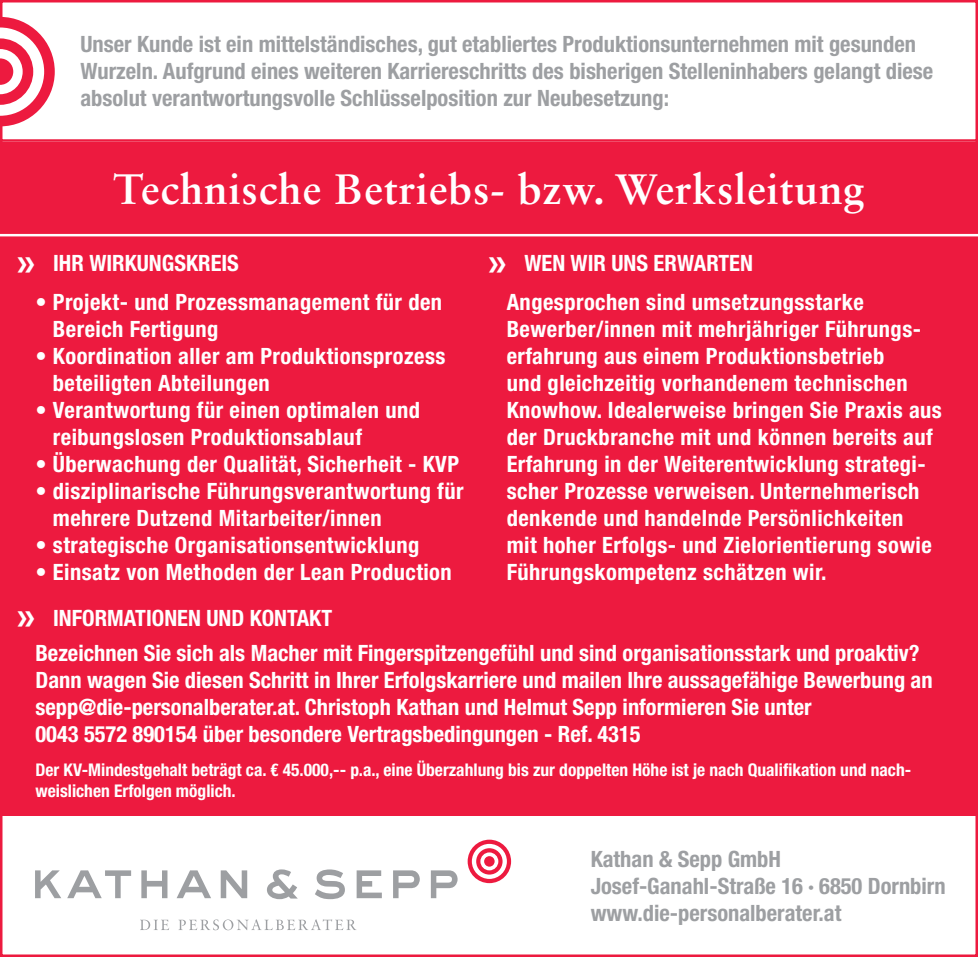
<style>
.page{position:relative;width:978px;height:957px;background:#fff}
.page>*{position:absolute;margin:0;border:0;box-sizing:border-box;transform-origin:0 0}
.t1{font:700 42.5px "Sabon LT Std";letter-spacing:.02em;color:#fff}
.t2{font:700 40px "Myriad Pro";color:#fff}
.t3{font:700 condensed 22.5px/27px "Helvetica Neue LT Std";letter-spacing:.02em;color:#fff}
.t4{font:700 condensed 22.5px/27px "Helvetica Neue LT Std";color:#fff}
.t5{font:700 condensed 22.5px/27px "Helvetica Neue LT Std";color:#9d9fa2}
.t6{font:700 condensed 17.5px/21px "Helvetica Neue LT Std";color:#fff}
.s1{font-family:"Myriad Pro";font-stretch:normal;font-size:40px}
</style>
<div class="page">
<div style="left:0;top:142px;width:978px;height:673px;background:#ed1a3f"></div>
<div style="left:0;top:0;width:978px;height:142px;border:2px solid #ed1a3f"></div>
<svg style="left:468px;top:839px;width:43px;height:44px"></svg>
<svg style="left:35px;top:870px;width:26px;height:28px"></svg>
<svg style="left:67px;top:870px;width:64px;height:28px"></svg>
<svg style="left:141px;top:870px;width:26px;height:28px"></svg>
<svg style="left:177px;top:870px;width:34px;height:28px"></svg>
<svg style="left:221px;top:870px;width:26px;height:28px"></svg>
<svg style="left:315px;top:869px;width:30px;height:30px"></svg>
<svg style="left:357px;top:870px;width:25px;height:28px"></svg>
<svg style="left:393px;top:870px;width:27px;height:28px"></svg>
<svg style="left:431px;top:870px;width:27px;height:28px"></svg>
<svg style="left:140px;top:919px;width:29px;height:11px"></svg>
<svg style="left:178px;top:919px;width:178px;height:11px"></svg>
<svg style="left:267px;top:869px;width:31px;height:30px"></svg>
<svg style="left:0;top:17px;width:55px;height:109px"></svg>
<hr style="left:0;top:234px;width:978px;height:2px;background:#fff">
<p class="t5" style="left:80px;top:30px;width:854px">Unser Kunde ist ein mittelständisches, gut etabliertes Produktionsunternehmen mit gesunden<br>Wurzeln. Aufgrund eines weiteren Karriereschritts des bisherigen Stelleninhabers gelangt diese absolut verantwortungsvolle Schlüsselposition zur Neubesetzung:</p>
<h1 class="t1" style="left:113px;top:163px;width:753px">Technische Betriebs- bzw. Werksleitung</h1>
<h2 class="t2" style="left:17px;top:235px;width:20px">»</h2>
<p class="t4" style="left:488px;top:249px;width:266px"><span class="s1">»</span> WEN WIR UNS ERWARTEN</p>
<p class="t4" style="left:53px;top:249px;width:187px">IHR WIRKUNGSKREIS</p>
<p class="t3" style="left:53px;top:288px;width:391px;text-indent:-18px">• Projekt- und Prozessmanagement für den<br>Bereich Fertigung</p>
<p class="t3" style="left:53px;top:342px;width:394px;text-indent:-18px">• Koordination aller am Produktionsprozess beteiligten Abteilungen</p>
<p class="t3" style="left:53px;top:396px;width:369px;text-indent:-18px">• Verantwortung für einen optimalen und reibungslosen Produktionsablauf</p>
<p class="t3" style="left:35px;top:450px;width:425px">• Überwachung der Qualität, Sicherheit - KVP</p>
<p class="t3" style="left:53px;top:477px;width:412px;text-indent:-18px">• disziplinarische Führungsverantwortung für mehrere Dutzend Mitarbeiter/innen</p>
<p class="t3" style="left:35px;top:531px;width:385px">• strategische Organisationsentwicklung</p>
<p class="t3" style="left:35px;top:558px;width:418px">• Einsatz von Methoden der Lean Production</p>
<h2 class="t2" style="left:17px;top:589px;width:20px">»</h2>
<p class="t4" style="left:53px;top:604px;width:281px">INFORMATIONEN UND KONTAKT</p>
<p class="t3" style="left:507px;top:288px;width:437px">Angesprochen sind umsetzungsstarke Bewerber/innen mit mehrjähriger Führungs&shy;erfahrung aus einem Produktionsbetrieb<br>und gleichzeitig vorhandenem technischen Knowhow. Idealerweise bringen Sie Praxis aus der Druckbranche mit und können bereits auf Erfahrung in der Weiterentwicklung strategi&shy;scher Prozesse verweisen. Unternehmerisch denkende und handelnde Persönlichkeiten<br>mit hoher Erfolgs- und Zielorientierung sowie Führungskompetenz schätzen wir.</p>
<p class="t4" style="left:35px;top:639px;width:899px">Bezeichnen Sie sich als Macher mit Fingerspitzengefühl und sind organisationsstark und proaktiv?<br>Dann wagen Sie diesen Schritt in Ihrer Erfolgskarriere und mailen Ihre aussagefähige Bewerbung an sepp@die-personalberater.at. Christoph Kathan und Helmut Sepp informieren Sie unter<br>0043 5572 890154 über besondere Vertragsbedingungen - Ref. 4315</p>
<p class="t6" style="left:35px;top:758px;width:877px">Der KV-Mindestgehalt beträgt ca. € 45.000,-- p.a., eine Überzahlung bis zur doppelten Höhe ist je nach Qualifikation und nach&shy;weislichen Erfolgen möglich.</p>
<p class="t5" style="left:591px;top:845px;width:356px">Kathan &amp; Sepp GmbH<br>Josef-Ganahl-Straße 16 · 6850 Dornbirn www.die-personalberater.at</p>
</div>
